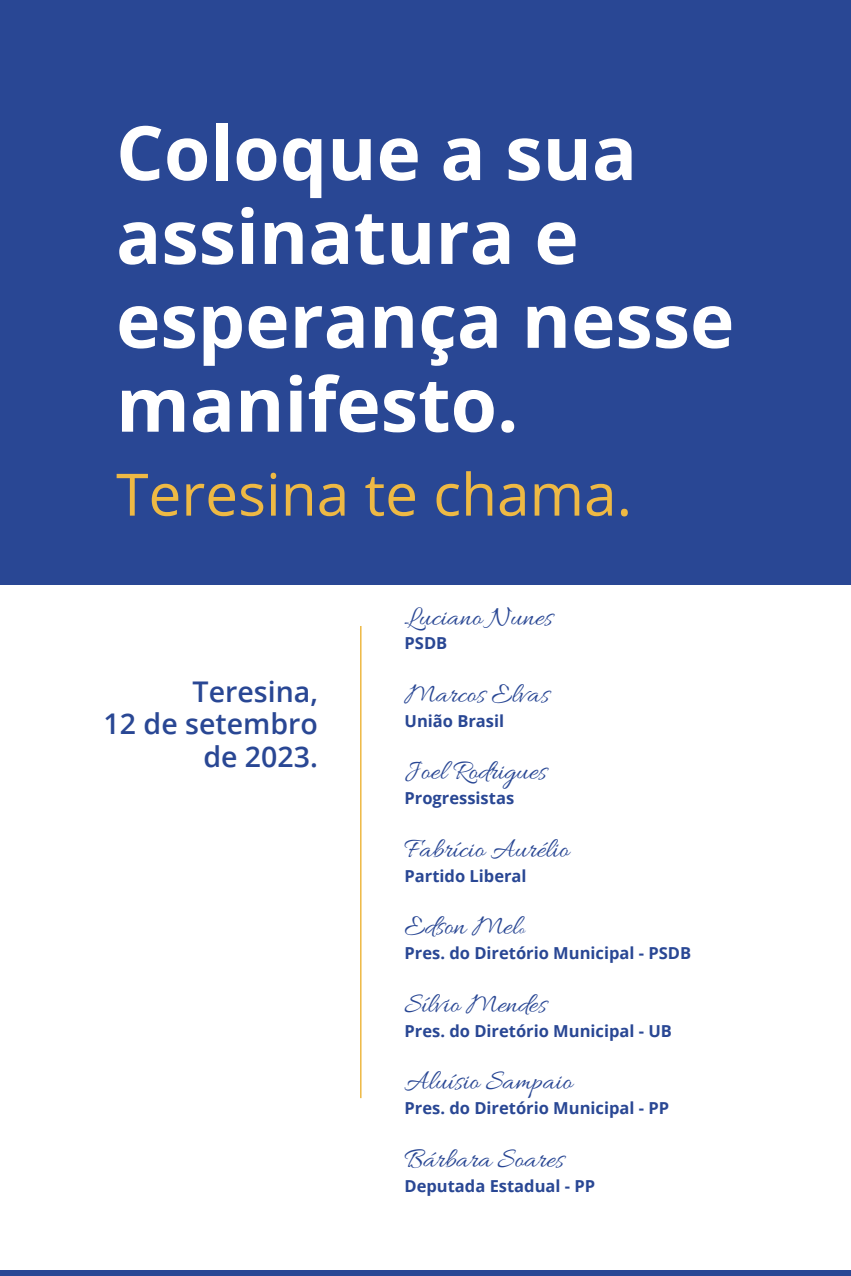
<style>
.page{position:relative;width:851px;height:1276px;background:#fff}
.page>*{position:absolute;margin:0;border:0;box-sizing:border-box;transform-origin:0 0}
.t1{font:700 75px/83.8px "Open Sans";color:#fff}
.t2{font:58.5px "Open Sans";color:#eeb944}
.t3{font:28.5px "Allura";color:#294794}
.t4{font:600 28.5px/32.8px "Open Sans";color:#294794;text-align:right}
.t5{font:700 16.5px "Open Sans";color:#294794}
.s1{font-size:16.5px}
</style>
<div class="page">
<div style="left:0;top:0;width:850px;height:585px;background:#294794"></div>
<div style="left:0;top:1269px;width:850px;height:6px;background:#294794"></div>
<hr style="left:360px;top:626px;width:1px;height:472px;background:#eeb944">
<h1 class="t1" style="left:116px;top:109px;width:619px">Coloque a sua assinatura e esperança nesse manifesto.</h1>
<h2 class="t2" style="left:116px;top:454px;width:517px">Teresina te chama.</h2>
<h3 class="t4" style="left:104px;top:674px;width:216px">Teresina,<br>12 de setembro de 2023.</h3>
<h3 class="t3" style="left:404px;top:601px;width:149px">Luciano Nunes</h3>
<p class="t5" style="left:404px;top:631px;width:44px">PSDB</p>
<h3 class="t3" style="left:404px;top:678px;width:146px">Marcos Elvas</h3>
<p class="t5" style="left:404px;top:709px;width:101px">União Brasil</p>
<h3 class="t3" style="left:404px;top:755px;width:143px">Joel Rodrigues</h3>
<p class="t5" style="left:404px;top:786px;width:111px">Progressistas</p>
<h3 class="t3" style="left:404px;top:833px;width:166px">Fabrício Aurélio</h3>
<p class="t5" style="left:404px;top:864px;width:123px">Partido Liberal</p>
<h3 class="t3" style="left:404px;top:910px;width:122px">Edson Mel<span class="s1">o</span></h3>
<p class="t5" style="left:404px;top:941px;width:288px">Pres. do Diretório Municipal - PSDB</p>
<h3 class="t3" style="left:404px;top:988px;width:143px">Sílvio Mendes</h3>
<p class="t5" style="left:404px;top:1019px;width:269px">Pres. do Diretório Municipal - UB</p>
<h3 class="t3" style="left:404px;top:1065px;width:169px">Aluísio Sampaio</h3>
<p class="t5" style="left:404px;top:1096px;width:266px">Pres. do Diretório Municipal - PP</p>
<h3 class="t3" style="left:404px;top:1143px;width:161px">Bárbara Soares</h3>
<p class="t5" style="left:404px;top:1173px;width:192px">Deputada Estadual - PP</p>
</div>
